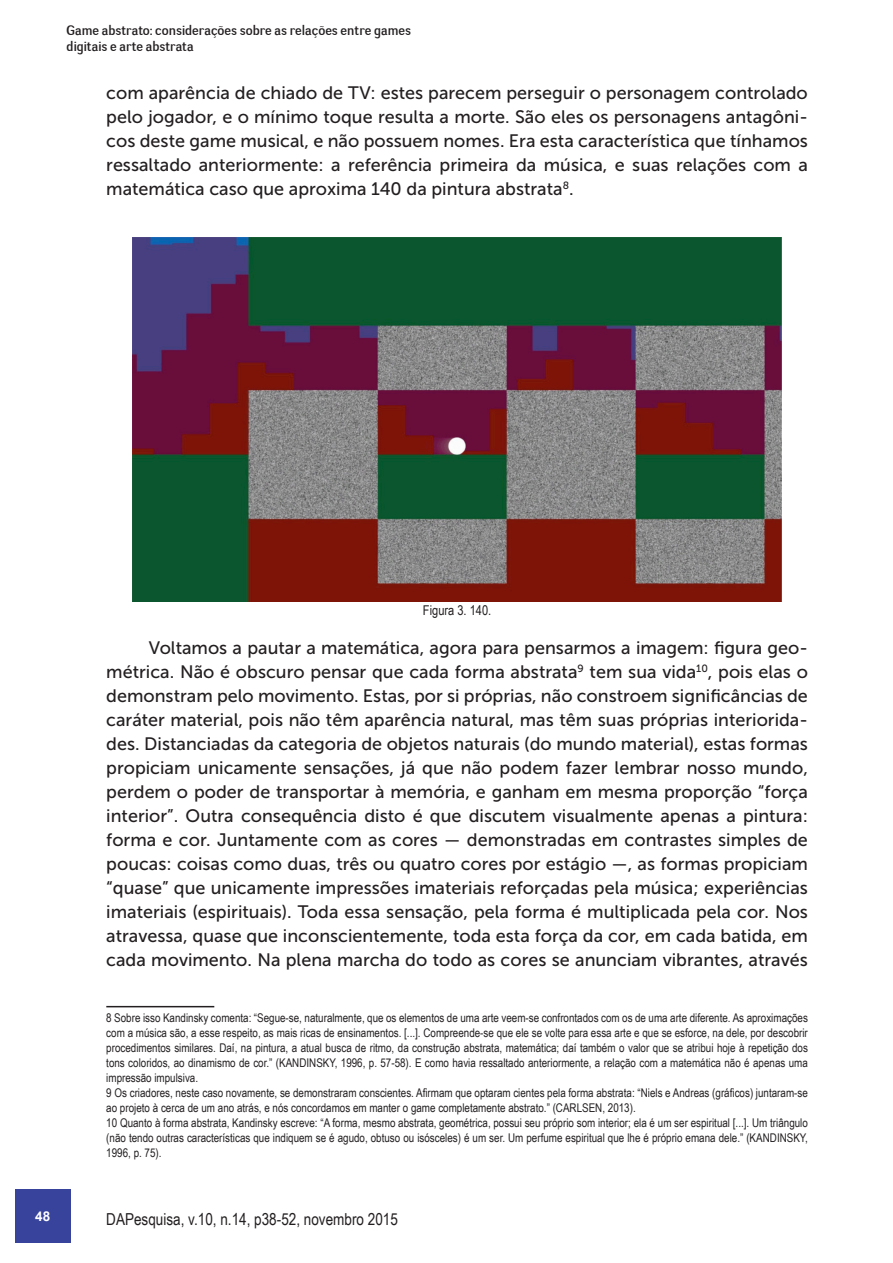
<style>
.page{position:relative;width:893px;height:1263px;background:#fff}
.page>*{position:absolute;margin:0;border:0;box-sizing:border-box;transform-origin:0 0}
.Corpo{font:18px/24px "Museo Sans 500";color:#231f20;text-align:justify}
.t1{font:16.5px "Arial Narrow";color:#231f20}
.t2{font:13.5px/16.2px "Negotiate Free";color:#231f20}
.Legenda{font:13.5px "Arial Narrow";color:#231f20}
.t3{font:700 13.5px "Arial";color:#fff}
.Notas{font:12px/15px "Arial Narrow";color:#231f20;text-align:justify}
</style>
<div class="page">
<div style="left:15px;top:1189px;width:55px;height:53px;background:#38449c"></div>
<hr style="left:106px;top:1006px;width:108px;height:1px;background:#231f20">
<img style="left:133px;top:237px;width:648px;height:365px">
<p class="t2" style="left:67px;top:22px;width:346px">Game abstrato: considerações sobre as relações entre games digitais e arte abstrata</p>
<p class="Corpo" style="left:106px;top:80px;width:703px">com aparência de chiado de TV: estes parecem perseguir o personagem controlado pelo jogador, e o mínimo toque resulta a morte. São eles os personagens antagôni&shy;cos deste game musical, e não possuem nomes. Era esta característica que tínhamos ressaltado anteriormente: a referência primeira da música, e suas relações com a matemática caso que aproxima 140 da pintura abstrata<sup>8</sup>.</p>
<p class="Legenda" style="left:423px;top:600px;width:70px">Figura 3. 140.</p>
<p class="Corpo" style="left:106px;top:635px;width:703px;text-indent:43px">Voltamos a pautar a matemática, agora para pensarmos a imagem: figura geo&shy;métrica. Não é obscuro pensar que cada forma abstrata<sup>9</sup> tem sua vida<sup>10</sup>, pois elas o demonstram pelo movimento. Estas, por si próprias, não constroem significâncias de caráter material, pois não têm aparência natural, mas têm suas próprias interiorida&shy;des. Distanciadas da categoria de objetos naturais (do mundo material), estas formas propiciam unicamente sensações, já que não podem fazer lembrar nosso mundo, perdem o poder de transportar à memória, e ganham em mesma proporção “força interior”. Outra consequência disto é que discutem visualmente apenas a pintura: forma e cor. Juntamente com as cores — demonstradas em contrastes simples de poucas: coisas como duas, três ou quatro cores por estágio —, as formas propiciam “quase” que unicamente impressões imateriais reforçadas pela música; experiências imateriais (espirituais). Toda essa sensação, pela forma é multiplicada pela cor. Nos atravessa, quase que inconscientemente, toda esta força da cor, em cada batida, em cada movimento. Na plena marcha do todo as cores se anunciam vibrantes, através</p>
<p class="Notas" style="left:106px;top:1009px;width:703px">8 Sobre isso Kandinsky comenta: “Segue-se, naturalmente, que os elementos de uma arte veem-se confrontados com os de uma arte diferente. As aproximações com a música são, a esse respeito, as mais ricas de ensinamentos. [...]. Compreende-se que ele se volte para essa arte e que se esforce, na dele, por descobrir procedimentos similares. Daí, na pintura, a atual busca de ritmo, da construção abstrata, matemática; daí também o valor que se atribui hoje à repetição dos tons coloridos, ao dinamismo de cor.” (KANDINSKY, 1996, p. 57-58). E como havia ressaltado anteriormente, a relação com a matemática não é apenas uma impressão impulsiva.</p>
<p class="Notas" style="left:106px;top:1084px;width:703px">9 Os criadores, neste caso novamente, se demonstraram conscientes. Afirmam que optaram cientes pela forma abstrata: “Niels e Andreas (gráficos) juntaram-se ao projeto à cerca de um ano atrás, e nós concordamos em manter o game completamente abstrato.” (CARLSEN, 2013).</p>
<p class="Notas" style="left:106px;top:1114px;width:703px">10 Quanto à forma abstrata, Kandinsky escreve: “A forma, mesmo abstrata, geométrica, possui seu próprio som interior; ela é um ser espiritual [...]. Um triângulo (não tendo outras características que indiquem se é agudo, obtuso ou isósceles) é um ser. Um perfume espiritual que lhe é próprio emana dele.” (KANDINSKY, 1996, p. 75).</p>
<p class="t3" style="left:35px;top:1207px;width:17px">48</p>
<p class="t3" style="left:39px;top:1207px;width:17px">48</p>
<p class="t1" style="left:106px;top:1206px;width:293px">DAPesquisa, v.10, n.14, p38-52, novembro 2015</p>
</div>
